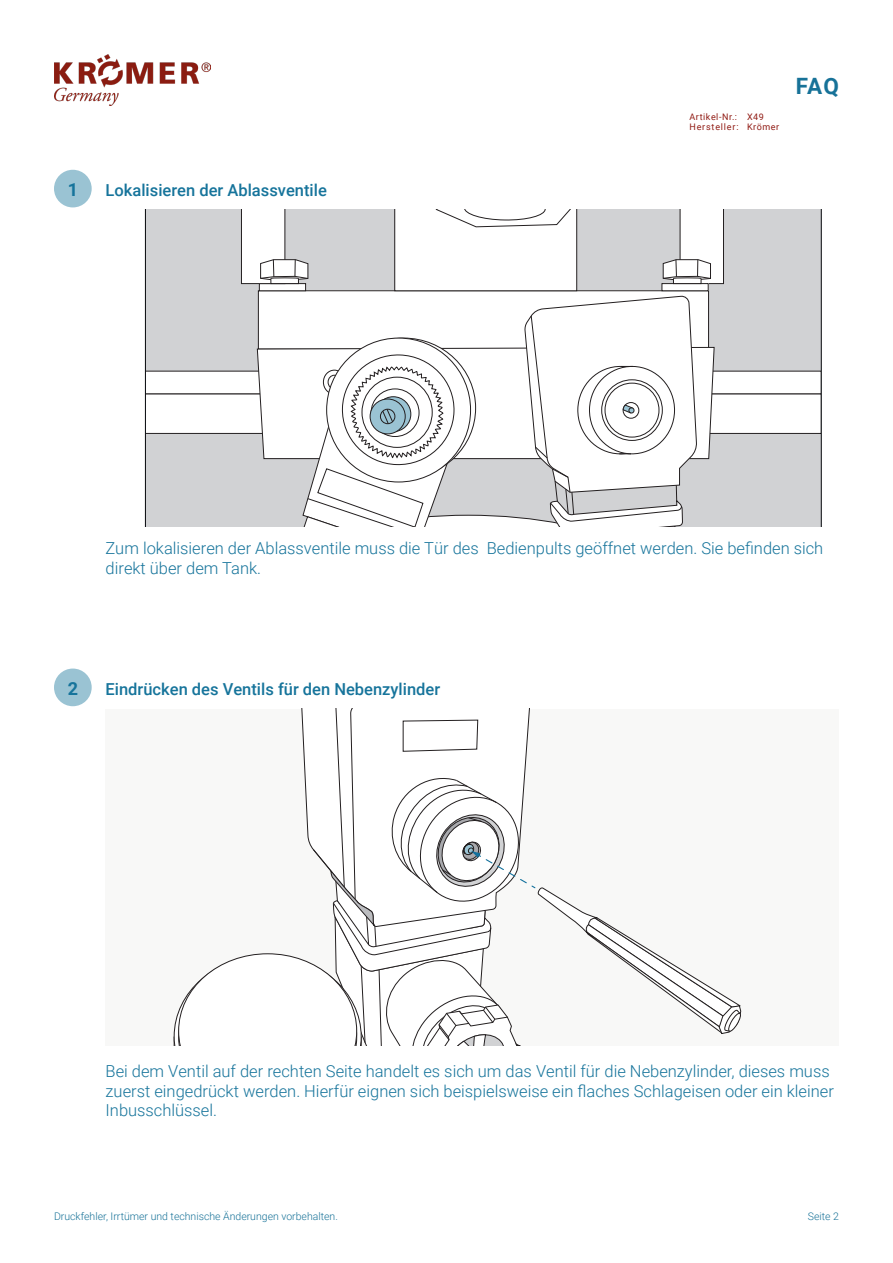
<style>
.page{position:relative;width:893px;height:1263px;background:#fff}
.page>*{position:absolute;margin:0;border:0;box-sizing:border-box;transform-origin:0 0}
.Headline_1{font:700 22.5px "Roboto";color:#177298}
.t1{font:700 18px "Roboto";color:#16749b}
.t2{font:300 16.5px/19.8px "Roboto";color:#16749b}
.t3{font:500 16.5px "Roboto";color:#16749b}
.t4{font:300 10.5px "Roboto";color:#177298}
.Caption_Items{font:9px "Roboto";letter-spacing:.06em;color:#911c15}
.Caption_Items-2{font:9px "Roboto";letter-spacing:.09em;color:#911c15}
</style>
<div class="page">
<img style="left:54px;top:54px;width:157px;height:52px">
<div style="left:54px;top:170px;width:38px;height:37px;background:#9ac3d3;border-radius:50%"></div>
<div style="left:54px;top:668px;width:38px;height:38px;background:#9ac3d3;border-radius:50%"></div>
<div style="left:146px;top:210px;width:675px;height:317px;background:#d1d2d4"></div>
<div style="left:143px;top:371px;width:678px;height:23px;background:#fff"></div>
<div style="left:143px;top:371px;width:679px;height:23px;border:1px solid #231f20"></div>
<div style="left:143px;top:394px;width:678px;height:39px;background:#fff"></div>
<div style="left:143px;top:394px;width:679px;height:40px;border:1px solid #231f20"></div>
<svg style="left:821px;top:210px;width:1px;height:317px"></svg>
<svg style="left:143px;top:210px;width:3px;height:317px"></svg>
<svg style="left:222px;top:210px;width:502px;height:317px"></svg>
<div style="left:106px;top:709px;width:733px;height:337px;background:#f8f8f7"></div>
<svg style="left:174px;top:709px;width:567px;height:337px"></svg>
<p class="t1" style="left:68px;top:177px;width:12px">1</p>
<p class="t3" style="left:106px;top:178px;width:223px">Lokalisieren der Ablassventile</p>
<p class="Caption_Items" style="left:689px;top:110px;width:49px">Artikel-Nr.:</p>
<p class="Caption_Items-2" style="left:689px;top:121px;width:51px">Hersteller:</p>
<p class="Caption_Items" style="left:747px;top:110px;width:18px">X49</p>
<p class="Caption_Items" style="left:747px;top:121px;width:34px">Krömer</p>
<p class="Headline_1" style="left:796px;top:70px;width:45px">FAQ</p>
<p class="t2" style="left:106px;top:538px;width:719px">Zum lokalisieren der Ablassventile muss die Tür des Bedienpults geöffnet werden. Sie befinden sich direkt über dem Tank.</p>
<p class="t1" style="left:68px;top:676px;width:12px">2</p>
<p class="t3" style="left:106px;top:677px;width:336px">Eindrücken des Ventils für den Nebenzylinder</p>
<p class="t2" style="left:106px;top:1060px;width:730px">Bei dem Ventil auf der rechten Seite handelt es sich um das Ventil für die Nebenzylinder, dieses muss zuerst eingedrückt werden. Hierfür eignen sich beispielsweise ein flaches Schlageisen oder ein kleiner<br>Inbusschlüssel.</p>
<p class="t4" style="left:54px;top:1209px;width:285px">Druckfehler, Irrtümer und technische Änderungen vorbehalten.</p>
<p class="t4" style="left:808px;top:1209px;width:33px">Seite 2</p>
</div>
